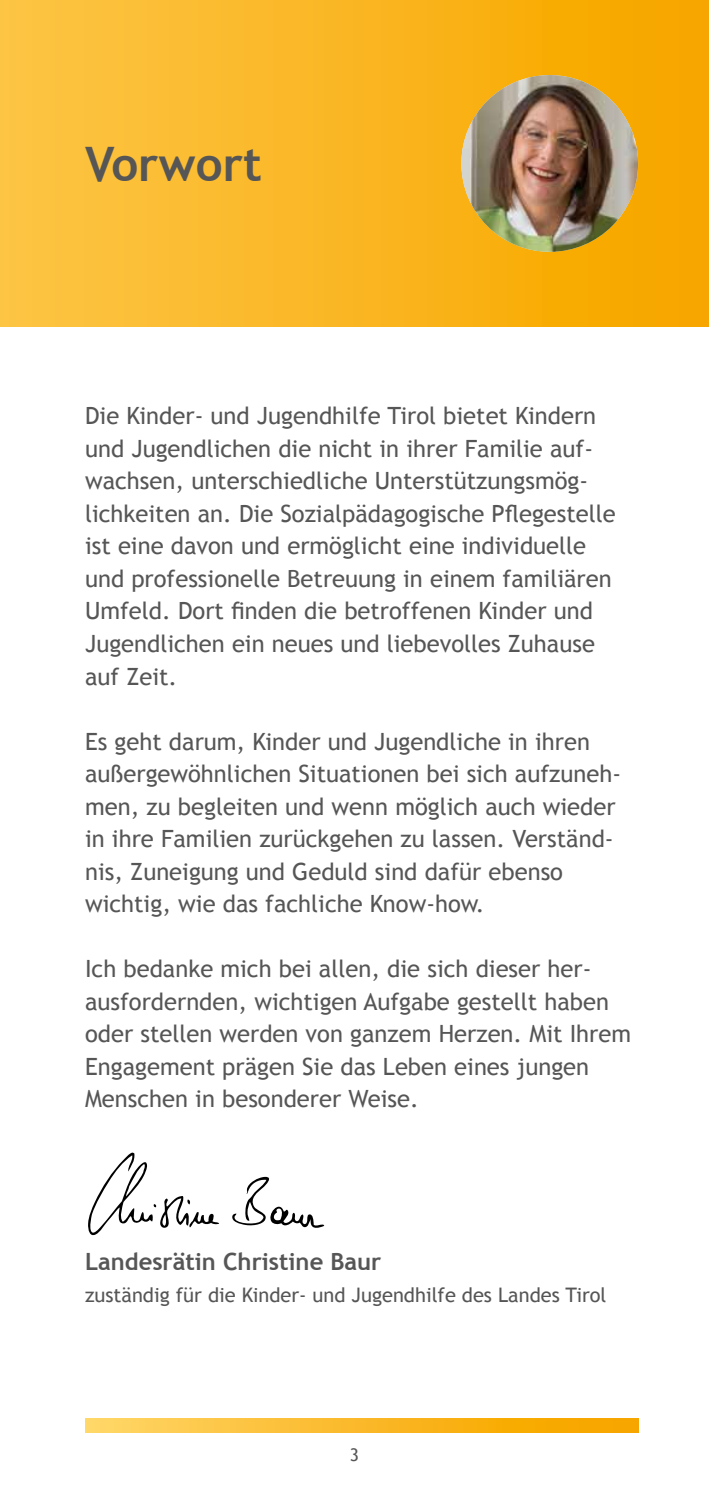
<style>
.page{position:relative;width:709px;height:1489px;background:#fff}
.page>*{position:absolute;margin:0;border:0;box-sizing:border-box;transform-origin:0 0}
.t1{font:700 47.5px "Trebuchet MS";color:#565656}
.t2{font:23.75px/32.5px "Trebuchet MS";color:#565656}
.t3{font:700 23.75px "Trebuchet MS";color:#565656}
.t4{font:20px "Trebuchet MS";color:#565656}
.t5{font:17.5px "Trebuchet MS";color:#565656}
</style>
<div class="page">
<svg style="left:85px;top:1418px;width:553px;height:14px;background:#faba2a"></svg>
<div style="left:0;top:0;width:709px;height:327px;background:linear-gradient(to right,#fdc547,#f7a500)"></div>
<svg style="left:232px;top:1176px;width:92px;height:52px"></svg>
<svg style="left:88px;top:1152px;width:131px;height:84px"></svg>
<img style="left:461px;top:75px;width:177px;height:177px;border-radius:88px">
<h1 class="t1" style="left:85px;top:134px;width:178px">Vorwort</h1>
<p class="t2" style="left:85px;top:400px;width:532px">Die Kinder- und Jugendhilfe Tirol bietet Kindern und Jugendlichen die nicht in ihrer Familie auf&shy;wachsen, unterschiedliche Unterstützungsmög&shy;lichkeiten an. Die Sozialpädagogische Pflegestelle ist eine davon und ermöglicht eine individuelle und professionelle Betreuung in einem familiären Umfeld. Dort finden die betroffenen Kinder und Jugendlichen ein neues und liebevolles Zuhause auf Zeit.</p>
<p class="t2" style="left:85px;top:725px;width:538px">Es geht darum, Kinder und Jugendliche in ihren außergewöhnlichen Situationen bei sich aufzuneh&shy;men, zu begleiten und wenn möglich auch wieder in ihre Familien zurückgehen zu lassen. Verständ&shy;nis, Zuneigung und Geduld sind dafür ebenso wichtig, wie das fachliche Know-how.</p>
<p class="t2" style="left:85px;top:952px;width:547px">Ich bedanke mich bei allen, die sich dieser her&shy;ausfordernden, wichtigen Aufgabe gestellt haben oder stellen werden von ganzem Herzen. Mit I hrem Engagement prägen Sie das Leben eines jungen Menschen in besonderer Weise.</p>
<p class="t3" style="left:85px;top:1246px;width:298px">Landesrätin Christine Baur</p>
<p class="t4" style="left:85px;top:1283px;width:523px">zuständig für die Kinder- und Jugendhilfe des Landes Tirol</p>
<p class="t5" style="left:350px;top:1443px;width:11px">3</p>
</div>
